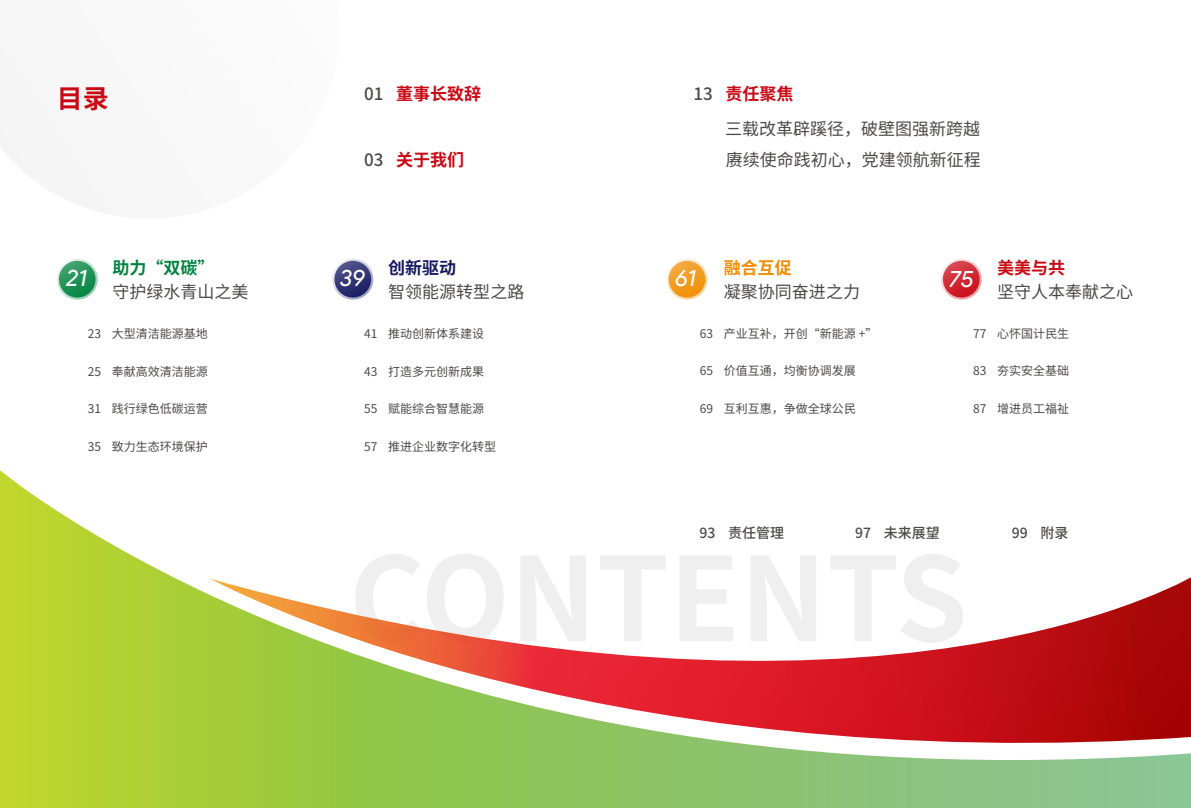
<style>
.page{position:relative;width:1191px;height:808px;background:#fff}
.page>*{position:absolute;margin:0;border:0;box-sizing:border-box;transform-origin:0 0}
.t1{font:700 26px "Source Han Sans CN";color:#ca0915}
.t2{font:italic 23.3px "Product Sans";letter-spacing:-.01em;color:#fff}
.t3{font:17px "Source Han Sans CN";color:#4c4948}
.t4{font:700 17px "Source Han Sans CN";color:#ca0915}
.t5{font:700 17px "Source Han Sans CN";color:#00833e}
.t6{font:700 17px "Source Han Sans CN";color:#151861}
.t7{font:700 17px "Source Han Sans CN";color:#f18d00}
.t8{font:500 14px "Source Han Sans CN";color:#4c4948}
.t9{font:12px "Source Han Sans CN";color:#4c4948}
.s1{font-weight:500;color:#4c4948}
</style>
<div class="page">
<svg style="left:0;top:470px;width:1191px;height:338px"></svg>
<svg style="left:210px;top:573px;width:981px;height:171px"></svg>
<svg style="left:0;top:128px;width:33px;height:50px;fill:#f5f5f5"></svg>
<svg style="left:57px;top:259px;width:41px;height:41px"></svg>
<svg style="left:332px;top:259px;width:41px;height:41px"></svg>
<svg style="left:666px;top:259px;width:41px;height:41px"></svg>
<svg style="left:940px;top:259px;width:41px;height:41px"></svg>
<svg style="left:59px;top:261px;width:37px;height:37px"></svg>
<svg style="left:334px;top:261px;width:37px;height:37px"></svg>
<svg style="left:668px;top:261px;width:37px;height:37px"></svg>
<svg style="left:943px;top:261px;width:36px;height:37px"></svg>
<p class="t1" style="left:57px;top:84px;width:53px">目录</p>
<p class="t4" style="left:364px;top:84px;width:118px"><span class="s1">01</span> 董事长致辞</p>
<p class="t4" style="left:364px;top:150px;width:101px"><span class="s1">03</span> 关于我们</p>
<p class="t4" style="left:693px;top:84px;width:101px"><span class="s1">13</span> 责任聚焦</p>
<p class="t3" style="left:725px;top:120px;width:256px">三载改革辟蹊径，破壁图强新跨越</p>
<p class="t3" style="left:725px;top:150px;width:256px">赓续使命践初心，党建领航新征程</p>
<p class="t5" style="left:112px;top:258px;width:103px">助力“双碳”</p>
<p class="t3" style="left:112px;top:282px;width:137px">守护绿水青山之美</p>
<p class="t6" style="left:388px;top:258px;width:69px">创新驱动</p>
<p class="t3" style="left:388px;top:282px;width:137px">智领能源转型之路</p>
<p class="t7" style="left:724px;top:258px;width:69px">融合互促</p>
<p class="t3" style="left:724px;top:282px;width:137px">凝聚协同奋进之力</p>
<p class="t2" style="left:67px;top:264px;width:22px">21</p>
<p class="t2" style="left:340px;top:264px;width:27px">39</p>
<p class="t2" style="left:675px;top:264px;width:22px">61</p>
<p class="t2" style="left:949px;top:265px;width:26px">75</p>
<p class="t4" style="left:997px;top:258px;width:70px">美美与共</p>
<p class="t3" style="left:997px;top:282px;width:137px">坚守人本奉献之心</p>
<p class="t9" style="left:88px;top:326px;width:122px">23 大型清洁能源基地</p>
<p class="t9" style="left:364px;top:326px;width:122px">41 推动创新体系建设</p>
<p class="t9" style="left:700px;top:326px;width:179px">63 产业互补，开创“新能源 +”</p>
<p class="t9" style="left:973px;top:326px;width:98px">77 心怀国计民生</p>
<p class="t9" style="left:88px;top:364px;width:122px">25 奉献高效清洁能源</p>
<p class="t9" style="left:364px;top:364px;width:122px">43 打造多元创新成果</p>
<p class="t9" style="left:700px;top:364px;width:158px">65 价值互通，均衡协调发展</p>
<p class="t9" style="left:973px;top:364px;width:98px">83 夯实安全基础</p>
<p class="t9" style="left:88px;top:402px;width:122px">31 践行绿色低碳运营</p>
<p class="t9" style="left:364px;top:402px;width:122px">55 赋能综合智慧能源</p>
<p class="t9" style="left:700px;top:402px;width:158px">69 互利互惠，争做全球公民</p>
<p class="t9" style="left:973px;top:402px;width:98px">87 增进员工福祉</p>
<p class="t9" style="left:88px;top:440px;width:122px">35 致力生态环境保护</p>
<p class="t9" style="left:364px;top:440px;width:134px">57 推进企业数字化转型</p>
<p class="t8" style="left:699px;top:524px;width:86px">93 责任管理</p>
<p class="t8" style="left:855px;top:524px;width:86px">97 未来展望</p>
<p class="t8" style="left:1011px;top:524px;width:58px">99 附录</p>
</div>
